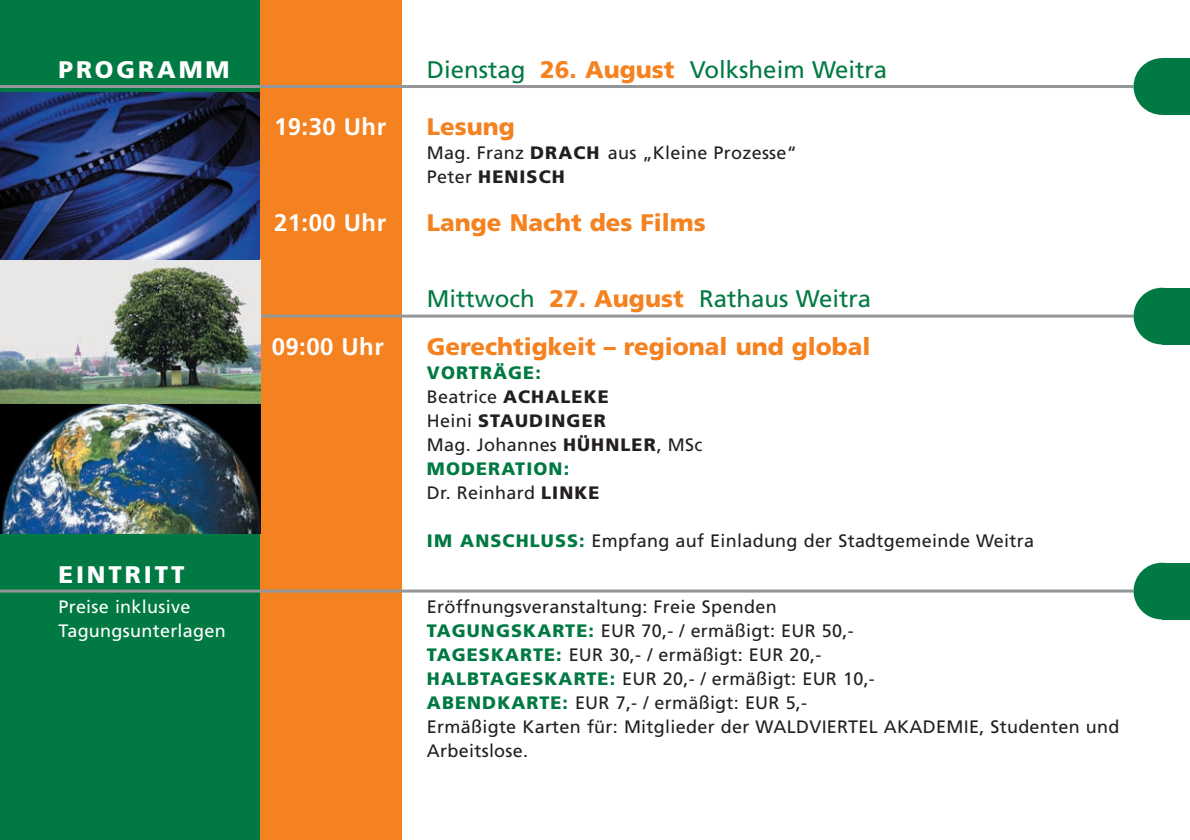
<style>
.page{position:relative;width:1190px;height:840px;background:#fff}
.page>*{position:absolute;margin:0;border:0;box-sizing:border-box;transform-origin:0 0}
.t1{font:24px "Frutiger Roman OV VYCYKB";color:#007942}
.t2{font:24px "Frutiger Black OV TYCYKB";color:#f58220}
.t3{font:24px "Frutiger Bold OV WYCYKB";letter-spacing:.015em;color:#fff}
.t4{font:24px "Frutiger Black OV TYCYKB";letter-spacing:.12em;color:#fff}
.t5{font:18px/24px "Frutiger Roman OV VYCYKB";letter-spacing:.015em;color:#231f20}
.t6{font:18px/24px "Frutiger Roman OV VYCYKB";letter-spacing:.015em;color:#fff}
.t7{font:18px "Frutiger Black OV TYCYKB";letter-spacing:.06em;color:#231f20}
.t8{font:18px "Frutiger Black OV TYCYKB";letter-spacing:.06em;color:#007942}
.s1{font-family:"Frutiger Black OV TYCYKB";color:#f58220}
.s2{font-family:"Frutiger Black OV TYCYKB"}
.s3{font-family:"Frutiger Roman OV VYCYKB"}
.s4{font-family:"Frutiger Black OV TYCYKB";color:#007942}
</style>
<div class="page">
<div style="left:0;top:0;width:266px;height:840px;background:#007942"></div>
<div style="left:261px;top:0;width:141px;height:840px;background:#f58220"></div>
<hr style="left:0;top:85px;width:1134px;height:3px;background:#939598">
<hr style="left:261px;top:315px;width:873px;height:3px;background:#939598">
<hr style="left:0;top:590px;width:1134px;height:3px;background:#939598">
<img style="left:0;top:92px;width:261px;height:442px">
<img style="left:0;top:259px;width:261px;height:145px">
<div style="left:1162px;top:58px;width:28px;height:57px;background:#007942"></div>
<div style="left:1134px;top:58px;width:56px;height:57px;background:#007942;border-radius:50%"></div>
<div style="left:1162px;top:288px;width:28px;height:56px;background:#007942"></div>
<div style="left:1134px;top:288px;width:56px;height:56px;background:#007942;border-radius:50%"></div>
<div style="left:1162px;top:563px;width:28px;height:56px;background:#007942"></div>
<div style="left:1134px;top:563px;width:56px;height:56px;background:#007942;border-radius:50%"></div>
<h1 class="t4" style="left:58px;top:56px;width:173px">PROGRAMM</h1>
<h1 class="t4" style="left:58px;top:560px;width:127px">EINTRITT</h1>
<p class="t6" style="left:58px;top:595px;width:169px">Preise inklusive<br>Tagungsunterlagen</p>
<h1 class="t3" style="left:274px;top:112px;width:113px">19:30 Uhr</h1>
<h1 class="t3" style="left:274px;top:208px;width:113px">21:00 Uhr</h1>
<h1 class="t3" style="left:272px;top:332px;width:113px">09:00 Uhr</h1>
<h1 class="t1" style="left:427px;top:56px;width:462px">Dienstag <span class="s1">26. August</span> Volksheim Weitra</h1>
<h1 class="t2" style="left:427px;top:113px;width:90px">Lesung</h1>
<p class="t5" style="left:427px;top:141px;width:372px">Mag. Franz <span class="s2">DRACH</span> aus „Kleine Prozesse“</p>
<p class="t7" style="left:427px;top:166px;width:139px"><span class="s3">Peter</span> HENISCH</p>
<h1 class="t2" style="left:427px;top:209px;width:280px">Lange Nacht des Films</h1>
<h1 class="t1" style="left:427px;top:284px;width:446px">Mittwoch <span class="s1">27. August</span> Rathaus Weitra</h1>
<h1 class="t2" style="left:427px;top:332px;width:445px">Gerechtigkeit – regional und global</h1>
<p class="t8" style="left:427px;top:362px;width:115px">VORTRÄGE:</p>
<p class="t5" style="left:427px;top:384px;width:183px">Beatrice <span class="s2">ACHALEKE</span></p>
<p class="t7" style="left:427px;top:410px;width:180px"><span class="s3">Heini</span> STAUDINGER</p>
<p class="t5" style="left:427px;top:432px;width:277px">Mag. Johannes <span class="s2">HÜHNLER</span>, MSc</p>
<p class="t8" style="left:427px;top:458px;width:144px">MODERATION:</p>
<p class="t5" style="left:427px;top:480px;width:174px">Dr. Reinhard <span class="s2">LINKE</span></p>
<p class="t5" style="left:427px;top:528px;width:609px"><span class="s4">IM ANSCHLUSS:</span> Empfang auf Einladung der Stadtgemeinde Weitra</p>
<p class="t5" style="left:427px;top:594px;width:694px">Eröffnungsveranstaltung: Freie Spenden<br><span class="s4">TAGUNGSKARTE:</span> EUR 70,- / ermäßigt: EUR 50,-<br><span class="s4">TAGESKARTE:</span> EUR 30,- / ermäßigt: EUR 20,-<br><span class="s4">HALBTAGESKARTE:</span> EUR 20,- / ermäßigt: EUR 10,-<br><span class="s4">ABENDKARTE:</span> EUR 7,- / ermäßigt: EUR 5,-<br>Ermäßigte Karten für: Mitglieder der WALDVIERTEL AKADEMIE, Studenten und Arbeitslose.</p>
</div>
